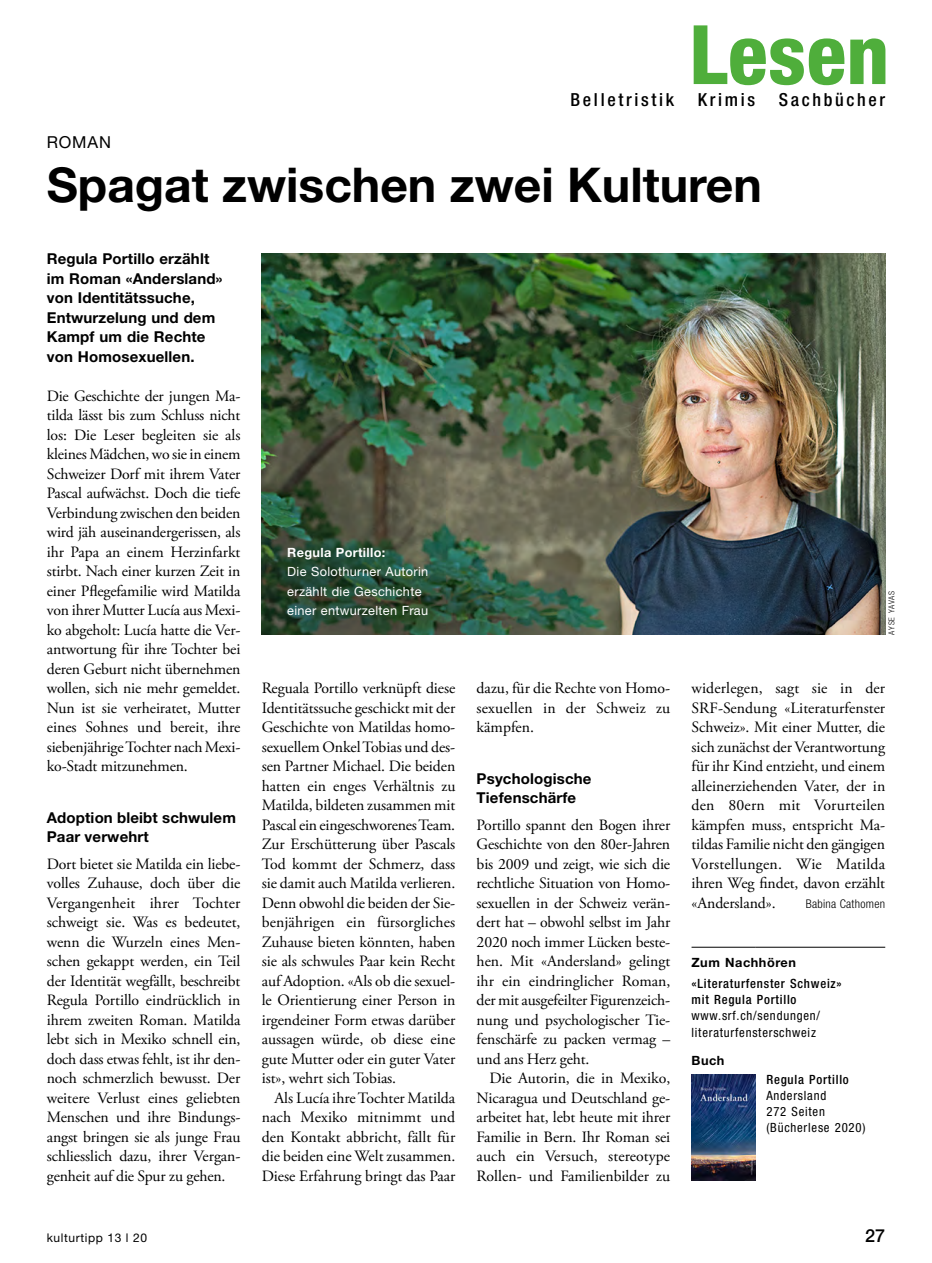
<style>
.page{position:relative;width:932px;height:1263px;background:#fff}
.page>*{position:absolute;margin:0;border:0;box-sizing:border-box;transform-origin:0 0}
._200_KU_Titel_Artike{font:700 48px "Helvetica Neue LT Std";color:#000}
._011_KU_Rubrikuntert{font:500 condensed 18px "Helvetica Neue LT Std";letter-spacing:.15em;color:#000}
._001_KU_Pagina{font:500 18px "Helvetica Neue LT Std";color:#000}
._020_KU_Dachzeile_Ar{font:16.5px "Helvetica Neue LT Std";letter-spacing:.05em;color:#000}
._050_KU_Lauftext_10{font:15.75px/19.5px "Adobe Garamond Pro";letter-spacing:-.005em;color:#000;text-align:justify}
._052_KU_Lauftext_Ein{font:15.75px/19.5px "Adobe Garamond Pro";color:#000;text-align:justify}
._040_KU_Vorspann_1-s{font:700 15px/19.5px "Helvetica Neue LT Std";letter-spacing:.01em;color:#000}
._250_KU_Zwischentite{font:700 15px/19.5px "Helvetica Neue LT Std";letter-spacing:.01em;color:#000}
._066_KU_Kasten_Text{font:condensed 12.75px/16.2px "Helvetica Neue LT Std";letter-spacing:.06em;color:#000}
._070_KU_Bilduntersch{font:12.75px/19.5px "Helvetica Neue LT Std";letter-spacing:.025em;color:#fff}
._066_KU_Kasten_Text-2{font:500 condensed 12.75px/16.2px "Helvetica Neue LT Std";letter-spacing:.06em;color:#000}
._063_KU_Kasten_Titel{font:700 12.75px "Helvetica Neue LT Std";letter-spacing:.04em;color:#000}
._002_KU_Fusszeile{font:12px "Helvetica Neue LT Std";letter-spacing:.05em;color:#000}
._052_KU_Lauftext_Ein-2{font:300 condensed 12px "Helvetica Neue LT Std";letter-spacing:.025em;color:#000}
._071_KU_Fotobyline_5{font:300 condensed 8.25px "Helvetica Neue LT Std";letter-spacing:.08em;color:#000}
.s1{font-weight:700}
</style>
<div class="page">
<img style="left:262px;top:253px;width:622px;height:382px">
<svg style="left:693px;top:25px;width:192px;height:60px"></svg>
<hr style="left:691px;top:947px;width:64px;height:1px;background:#000">
<hr style="left:755px;top:947px;width:129px;height:1px;background:#000">
<img style="left:691px;top:1075px;width:64px;height:106px">
<p class="_011_KU_Rubrikuntert" style="left:570px;top:89px;width:105px">Belletristik</p>
<p class="_011_KU_Rubrikuntert" style="left:697px;top:89px;width:59px">Krimis</p>
<p class="_011_KU_Rubrikuntert" style="left:778px;top:89px;width:108px">Sachbücher</p>
<p class="_020_KU_Dachzeile_Ar" style="left:47px;top:132px;width:66px">ROMAN</p>
<p class="_200_KU_Titel_Artike" style="left:47px;top:155px;width:716px">Spagat zwischen zwei Kulturen</p>
<p class="_040_KU_Vorspann_1-s" style="left:47px;top:249px;width:177px">Regula Portillo erzählt im Roman «Andersland» von Identitätssuche,<br>Entwurzelung und dem<br>Kampf um die Rechte von Homosexuellen.</p>
<p class="_050_KU_Lauftext_10" style="left:47px;top:386px;width:195px">Die Geschichte der jungen Ma&shy;tilda lässt bis zum Schluss nicht los: Die Leser begleiten sie als kleines Mädchen, wo sie in einem Schweizer Dorf mit ihrem Vater Pascal aufwächst. Doch die tiefe Verbindung zwischen den beiden wird jäh auseinandergerissen, als ihr Papa an einem Herzinfarkt stirbt. Nach einer kurzen Zeit in einer Pflegefamilie wird Matilda von ihrer Mutter Lucía aus Mexi&shy;ko abgeholt: Lucía hatte die Ver&shy;antwortung für ihre Tochter bei deren Geburt nicht übernehmen wollen, sich nie mehr gemeldet.<br>Nun ist sie verheiratet, Mutter eines Sohnes und bereit, ihre siebenjährige Tochter nach Mexi&shy;ko-Stadt mitzunehmen.</p>
<p class="_250_KU_Zwischentite" style="left:47px;top:807px;width:191px">Adoption bleibt schwulem<br>Paar verwehrt</p>
<p class="_050_KU_Lauftext_10" style="left:47px;top:854px;width:195px">Dort bietet sie Matilda ein liebe&shy;volles Zuhause, doch über die Vergangenheit ihrer Tochter schweigt sie. Was es bedeutet, wenn die Wurzeln eines Men&shy;schen gekappt werden, ein Teil der Identität wegfällt, beschreibt Regula Portillo eindrücklich in ihrem zweiten Roman. Matilda lebt sich in Mexiko schnell ein, doch dass etwas fehlt, ist ihr den&shy;noch schmerzlich bewusst. Der weitere Verlust eines geliebten Menschen und ihre Bindungs&shy;angst bringen sie als junge Frau schliesslich dazu, ihrer Vergan&shy;genheit auf die Spur zu gehen.</p>
<p class="_070_KU_Bilduntersch" style="left:287px;top:542px;width:142px"><span class="s1">Regula Portillo:<br></span>Die Solothurner Autorin erzählt die Geschichte einer entwurzelten Frau</p>
<p class="_050_KU_Lauftext_10" style="left:261px;top:679px;width:195px">Reguala Portillo verknüpft diese Identitätssuche geschickt mit der Geschichte von Matildas homo&shy;sexuellem Onkel Tobias und des&shy;sen Partner Michael. Die beiden hatten ein enges Verhältnis zu Matilda, bildeten zusammen mit Pascal ein eingeschworenes Team.<br>Zur Erschütterung über Pascals Tod kommt der Schmerz, dass sie damit auch Matilda verlieren.<br>Denn obwohl die beiden der Sie&shy;benjährigen ein fürsorgliches Zuhause bieten könnten, haben sie als schwules Paar kein Recht auf Adoption. «Als ob die sexuel&shy;le Orientierung einer Person in irgendeiner Form etwas darüber aussagen würde, ob diese eine gute Mutter oder ein guter Vater ist», wehrt sich Tobias.</p>
<p class="_052_KU_Lauftext_Ein" style="left:261px;top:1088px;width:195px;text-indent:13px">Als Lucía ihre Tochter Matilda nach Mexiko mitnimmt und den Kontakt abbricht, fällt für die beiden eine Welt zusammen.<br>Diese Erfahrung bringt das Paar</p>
<p class="_052_KU_Lauftext_Ein" style="left:476px;top:679px;width:195px">dazu, für die Rechte von Homo&shy;sexuellen in der Schweiz zu kämpfen.</p>
<p class="_250_KU_Zwischentite" style="left:476px;top:768px;width:116px">Psychologische<br>Tiefenschärfe</p>
<p class="_050_KU_Lauftext_10" style="left:476px;top:815px;width:195px">Portillo spannt den Bogen ihrer Geschichte von den 80er-Jahren bis 2009 und zeigt, wie sich die rechtliche Situation von Homo&shy;sexuellen in der Schweiz verän&shy;dert hat – obwohl selbst im Jahr 2020 noch immer Lücken beste&shy;hen. Mit «Andersland» gelingt ihr ein eindringlicher Roman, der mit ausgefeilter Figurenzeich&shy;nung und psychologischer Tie&shy;fenschärfe zu packen vermag – und ans Herz geht.</p>
<p class="_052_KU_Lauftext_Ein" style="left:476px;top:1069px;width:195px;text-indent:13px">Die Autorin, die in Mexiko, Nicaragua und Deutschland ge&shy;arbeitet hat, lebt heute mit ihrer Familie in Bern. Ihr Roman sei auch ein Versuch, stereotype Rollen- und Familienbilder zu</p>
<p class="_071_KU_Fotobyline_5" style="left:886px;top:635px;width:45px;rotate:-90deg">AYSE YAVAS</p>
<p class="_052_KU_Lauftext_Ein" style="left:691px;top:679px;width:195px">widerlegen, sagt sie in der SRF-Sendung «Literaturfenster Schweiz». Mit einer Mutter, die sich zunächst der Verantwortung für ihr Kind entzieht, und einem alleinerziehenden Vater, der in den 80ern mit Vorurteilen kämpfen muss, entspricht Ma&shy;tildas Familie nicht den gängigen Vorstellungen. Wie Matilda ihren Weg findet, davon erzählt «Andersland».</p>
<p class="_052_KU_Lauftext_Ein-2" style="left:805px;top:896px;width:81px">Babina Cathomen</p>
<p class="_063_KU_Kasten_Titel" style="left:691px;top:954px;width:106px">Zum Nachhören</p>
<p class="_066_KU_Kasten_Text-2" style="left:691px;top:975px;width:152px">«Literaturfenster Schweiz» mit Regula Portillo</p>
<p class="_066_KU_Kasten_Text" style="left:691px;top:1008px;width:130px">www.srf.ch/sendungen/ literaturfensterschweiz</p>
<p class="_063_KU_Kasten_Titel" style="left:691px;top:1052px;width:34px">Buch</p>
<p class="_066_KU_Kasten_Text-2" style="left:766px;top:1071px;width:84px">Regula Portillo</p>
<p class="_066_KU_Kasten_Text" style="left:766px;top:1087px;width:61px">Andersland</p>
<p class="_066_KU_Kasten_Text" style="left:766px;top:1103px;width:60px">272 Seiten</p>
<p class="_066_KU_Kasten_Text" style="left:766px;top:1120px;width:100px">(Bücherlese 2020)</p>
<p class="_002_KU_Fusszeile" style="left:47px;top:1230px;width:102px">kulturtipp 13 l 20</p>
<p class="_001_KU_Pagina" style="left:864px;top:1224px;width:22px">27</p>
</div>
